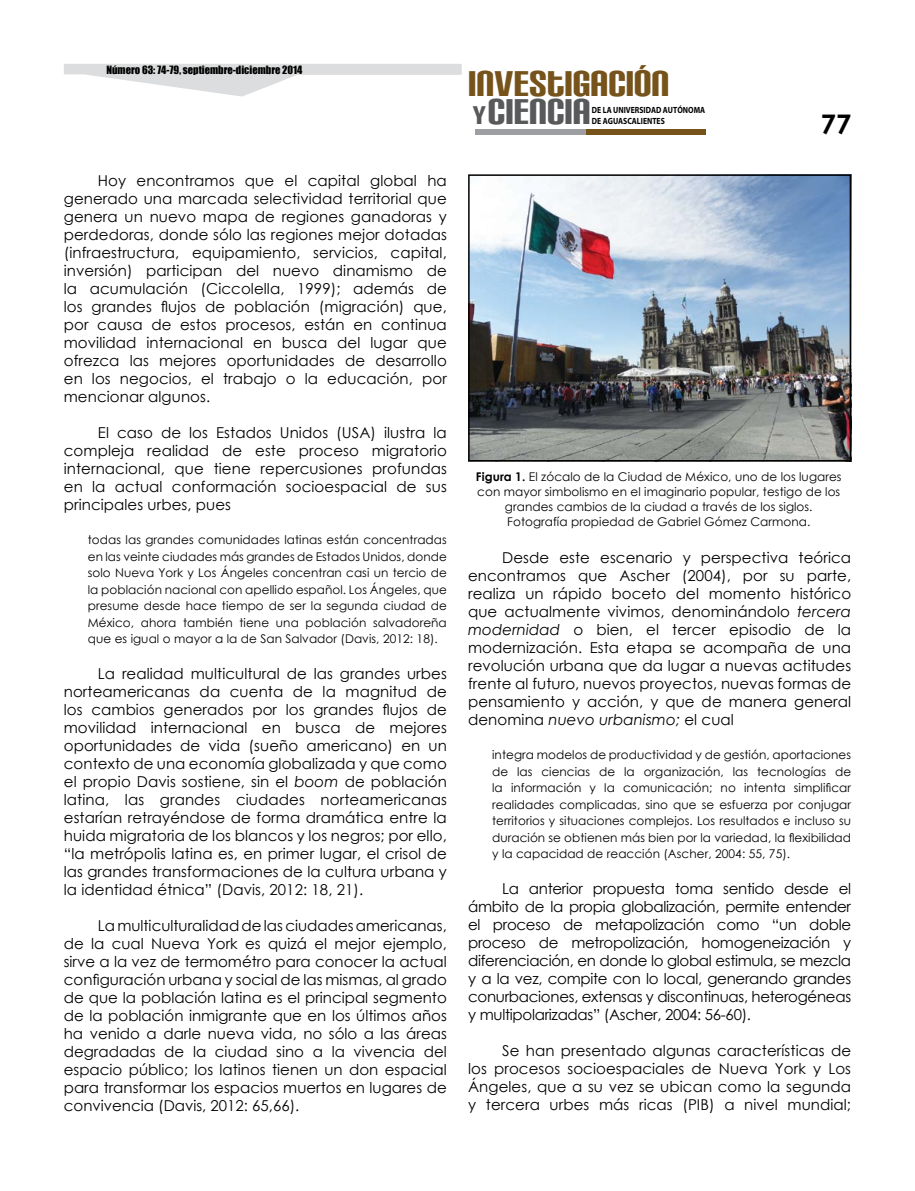
<style>
.page{position:relative;width:915px;height:1191px;background:#fff}
.page>*{position:absolute;margin:0;border:0;box-sizing:border-box;transform-origin:0 0}
.t1{font:43.05px "Carbon Block";color:#76531a}
.t2{font:43.05px "Carbon Block";color:#58595b}
.t3{font:700 27px "Century Gothic";color:#000}
.t4{font:15px/18px "Century Gothic";letter-spacing:.005em;color:#000;text-align:justify}
.t5{font:12px/16.5px "Century Gothic";letter-spacing:.005em;color:#000;text-align:justify}
.t6{font:10.5px "Impact";color:#000}
.t7{font:700 9px/10.5px "Myriad Pro";color:#000;scale:.85 1}
.s1{font-style:italic}
.s2{font-size:30.75px}
.s3{font-weight:700}
</style>
<div class="page">
<svg style="left:64px;top:64px;width:397px;height:33px"></svg>
<div style="left:475px;top:129px;width:213px;height:6px;background:#9d9fa2"></div>
<div style="left:586px;top:129px;width:119px;height:6px;background:#76531a"></div>
<img style="left:471px;top:177px;width:376px;height:281px">
<div style="left:468px;top:174px;width:382px;height:287px;border:2px solid #000"></div>
<p class="t6" style="left:106px;top:63px;width:197px">Número 63: 74-79, septiembre-diciembre 2014</p>
<p class="t4" style="left:64px;top:171px;width:384px;text-indent:34px">Hoy encontramos que el capital global ha generado una marcada selectividad territorial que genera un nuevo mapa de regiones ganadoras y perdedoras, donde sólo las regiones mejor dotadas (infraestructura, equipamiento, servicios, capital, inversión) participan del nuevo dinamismo de la acumulación (Ciccolella, 1999); además de los grandes flujos de población (migración) que, por causa de estos procesos, están en continua movilidad internacional en busca del lugar que ofrezca las mejores oportunidades de desarrollo en los negocios, el trabajo o la educación, por mencionar algunos.</p>
<p class="t4" style="left:64px;top:423px;width:384px;text-indent:34px">El caso de los Estados Unidos (USA) ilustra la compleja realidad de este proceso migratorio internacional, que tiene repercusiones profundas en la actual conformación socioespacial de sus principales urbes, pues</p>
<p class="t5" style="left:88px;top:531px;width:360px">todas las grandes comunidades latinas están concentradas en las veinte ciudades más grandes de Estados Unidos, donde solo Nueva York y Los Ángeles concentran casi un tercio de la población nacional con apellido español. Los Ángeles, que presume desde hace tiempo de ser la segunda ciudad de México, ahora también tiene una población salvadoreña que es igual o mayor a la de San Salvador (Davis, 2012: 18).</p>
<p class="t4" style="left:64px;top:664px;width:384px;text-indent:34px">La realidad multicultural de las grandes urbes norteamericanas da cuenta de la magnitud de los cambios generados por los grandes flujos de movilidad internacional en busca de mejores oportunidades de vida (sueño americano) en un contexto de una economía globalizada y que como el propio Davis sostiene, sin el <span class="s1">boom</span> de población latina, las grandes ciudades norteamericanas estarían retrayéndose de forma dramática entre la huida migratoria de los blancos y los negros; por ello, “la metrópolis latina es, en primer lugar, el crisol de las grandes transformaciones de la cultura urbana y la identidad étnica” (Davis, 2012: 18, 21).</p>
<p class="t4" style="left:64px;top:916px;width:384px;text-indent:34px">La multiculturalidad de las ciudades americanas, de la cual Nueva York es quizá el mejor ejemplo, sirve a la vez de termométro para conocer la actual configuración urbana y social de las mismas, al grado de que la población latina es el principal segmento de la población inmigrante que en los últimos años ha venido a darle nueva vida, no sólo a las áreas degradadas de la ciudad sino a la vivencia del espacio público; los latinos tienen un don espacial para transformar los espacios muertos en lugares de convivencia (Davis, 2012: 65,66).</p>
<h1 class="t1" style="left:468px;top:62px;width:203px">INVESTIGACIÓN</h1>
<h1 class="t2" style="left:472px;top:91px;width:120px"><span class="s2">Y</span> CIENCIA</h1>
<p class="t7" style="left:591px;top:105px;width:135px">DE LA UNIVERSIDAD AUTÓNOMA<br>DE AGUASCALIENTES</p>
<h2 class="t3" style="left:820px;top:107px;width:32px">77</h2>
<p class="t5" style="left:476px;top:469px;width:367px;line-height:15px;text-align:center"><span class="s3">Figura 1.</span> El zócalo de la Ciudad de México, uno de los lugares con mayor simbolismo en el imaginario popular, testigo de los grandes cambios de la ciudad a través de los siglos.<br>Fotografía propiedad de Gabriel Gómez Carmona.</p>
<p class="t4" style="left:468px;top:548px;width:384px;text-indent:34px">Desde este escenario y perspectiva teórica encontramos que Ascher (2004), por su parte, realiza un rápido boceto del momento histórico que actualmente vivimos, denominándolo <span class="s1">tercera modernidad</span> o bien, el tercer episodio de la modernización. Esta etapa se acompaña de una revolución urbana que da lugar a nuevas actitudes frente al futuro, nuevos proyectos, nuevas formas de pensamiento y acción, y que de manera general denomina <span class="s1">nuevo urbanismo;</span> el cual</p>
<p class="t5" style="left:492px;top:746px;width:360px">integra modelos de productividad y de gestión, aportaciones de las ciencias de la organización, las tecnologías de la información y la comunicación; no intenta simplificar realidades complicadas, sino que se esfuerza por conjugar territorios y situaciones complejos. Los resultados e incluso su duración se obtienen más bien por la variedad, la flexibilidad y la capacidad de reacción (Ascher, 2004: 55, 75).</p>
<p class="t4" style="left:468px;top:879px;width:384px;text-indent:34px">La anterior propuesta toma sentido desde el ámbito de la propia globalización, permite entender el proceso de metapolización como “un doble proceso de metropolización, homogeneización y diferenciación, en donde lo global estimula, se mezcla y a la vez, compite con lo local, generando grandes conurbaciones, extensas y discontinuas, heterogéneas y multipolarizadas” (Ascher, 2004: 56-60).</p>
<p class="t4" style="left:468px;top:1041px;width:384px;text-indent:34px">Se han presentado algunas características de los procesos socioespaciales de Nueva York y Los Ángeles, que a su vez se ubican como la segunda y tercera urbes más ricas (PIB) a nivel mundial;</p>
</div>
